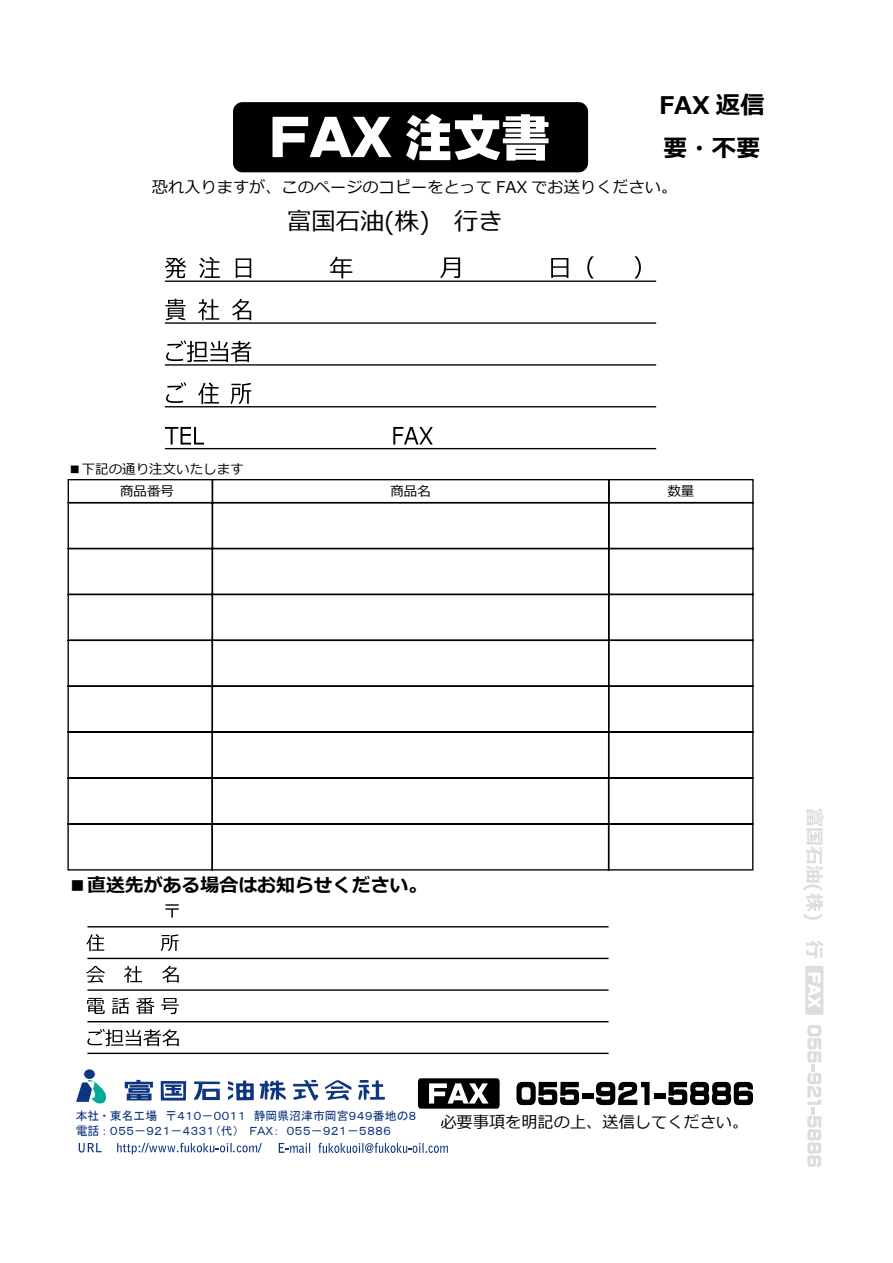
<style>
.page{position:relative;width:893px;height:1263px;background:#fff}
.page>*{position:absolute;margin:0;border:0;box-sizing:border-box;transform-origin:0 0}
.t1{font:24.3px "Meiryo";color:#000}
.t2{font:700 24.3px/42.5px "Meiryo";color:#000}
.t3{font:700 18.9px "Meiryo";color:#000}
.t4{font:700 18.9px "Meiryo";color:#dcdddd}
.t5{font:16.2px "Meiryo";color:#000}
.t6{font:13.5px "Meiryo";color:#000}
.t7{font:11.85px/14.7px "MS P Gothic";color:#0e357f}
.s1{font-weight:400}
</style>
<div class="page">
<div style="left:233px;top:102px;width:355px;height:70px;background:#000;border-radius:9px"></div>
<svg style="left:272px;top:117px;width:120px;height:40px"></svg>
<svg style="left:406px;top:114px;width:143px;height:47px"></svg>
<hr style="left:165px;top:280px;width:491px;height:2px;background:#000">
<hr style="left:165px;top:322px;width:491px;height:2px;background:#000">
<hr style="left:165px;top:364px;width:491px;height:2px;background:#000">
<hr style="left:165px;top:406px;width:491px;height:1px;background:#000">
<hr style="left:165px;top:448px;width:491px;height:1px;background:#000">
<svg style="left:165px;top:258px;width:21px;height:20px"></svg>
<svg style="left:199px;top:257px;width:21px;height:21px"></svg>
<svg style="left:236px;top:258px;width:15px;height:20px"></svg>
<svg style="left:165px;top:299px;width:21px;height:21px"></svg>
<svg style="left:198px;top:299px;width:21px;height:21px"></svg>
<svg style="left:232px;top:299px;width:19px;height:21px"></svg>
<svg style="left:166px;top:340px;width:85px;height:22px"></svg>
<svg style="left:166px;top:382px;width:20px;height:21px"></svg>
<svg style="left:198px;top:382px;width:21px;height:22px"></svg>
<svg style="left:230px;top:383px;width:21px;height:21px"></svg>
<svg style="left:165px;top:427px;width:39px;height:17px"></svg>
<svg style="left:393px;top:427px;width:40px;height:17px"></svg>
<svg style="left:330px;top:257px;width:22px;height:21px"></svg>
<svg style="left:440px;top:257px;width:20px;height:21px"></svg>
<svg style="left:551px;top:258px;width:17px;height:20px"></svg>
<svg style="left:587px;top:256px;width:7px;height:22px"></svg>
<svg style="left:634px;top:256px;width:7px;height:22px"></svg>
<svg style="left:67px;top:479px;width:687px;height:392px"></svg>
<svg style="left:165px;top:904px;width:14px;height:14px"></svg>
<svg style="left:86px;top:934px;width:18px;height:17px"></svg>
<svg style="left:161px;top:934px;width:18px;height:17px"></svg>
<svg style="left:86px;top:966px;width:19px;height:17px"></svg>
<svg style="left:124px;top:966px;width:18px;height:17px"></svg>
<svg style="left:162px;top:966px;width:17px;height:16px"></svg>
<svg style="left:87px;top:998px;width:18px;height:16px"></svg>
<svg style="left:112px;top:998px;width:17px;height:16px"></svg>
<svg style="left:136px;top:998px;width:18px;height:16px"></svg>
<svg style="left:161px;top:998px;width:18px;height:16px"></svg>
<svg style="left:87px;top:1029px;width:92px;height:17px"></svg>
<hr style="left:87px;top:926px;width:522px;height:1px;background:#000">
<hr style="left:87px;top:958px;width:522px;height:1px;background:#000">
<hr style="left:87px;top:989px;width:522px;height:2px;background:#000">
<hr style="left:87px;top:1021px;width:522px;height:1px;background:#000">
<hr style="left:87px;top:1053px;width:522px;height:1px;background:#000">
<svg style="left:805px;top:966px;width:18px;height:49px"></svg>
<svg style="left:807px;top:1025px;width:14px;height:142px"></svg>
<svg style="left:418px;top:1078px;width:82px;height:30px"></svg>
<svg style="left:516px;top:1082px;width:63px;height:23px"></svg>
<div style="left:582px;top:1093px;width:11px;height:6px;background:#000"></div>
<svg style="left:596px;top:1082px;width:54px;height:23px"></svg>
<div style="left:654px;top:1093px;width:12px;height:6px;background:#000"></div>
<svg style="left:668px;top:1082px;width:85px;height:23px"></svg>
<div style="left:84px;top:1069px;width:11px;height:10px;background:#0e357f;border-radius:50%"></div>
<div style="left:83px;top:1069px;width:13px;height:11px;border:1px solid #fff;border-radius:50%"></div>
<svg style="left:75px;top:1079px;width:32px;height:25px"></svg>
<svg style="left:125px;top:1080px;width:260px;height:20px"></svg>
<svg style="left:79px;top:1143px;width:23px;height:9px"></svg>
<svg style="left:117px;top:1143px;width:145px;height:11px"></svg>
<svg style="left:279px;top:1143px;width:31px;height:10px"></svg>
<svg style="left:318px;top:1143px;width:130px;height:10px"></svg>
<h1 class="t2" style="left:659px;top:85px;width:107px">FAX 返信要・不要</h1>
<h3 class="t5" style="left:152px;top:176px;width:527px">恐れ入りますが、このページのコピーをとって FAX でお送りください。</h3>
<h1 class="t1" style="left:287px;top:204px;width:217px">富国石油(株) 行き</h1>
<p class="t6" style="left:68px;top:459px;width:177px">■下記の通り注文いたします</p>
<p class="t6" style="left:120px;top:482px;width:55px">商品番号</p>
<p class="t6" style="left:390px;top:482px;width:42px">商品名</p>
<p class="t6" style="left:667px;top:482px;width:28px">数量</p>
<h2 class="t3" style="left:68px;top:872px;width:361px"><span class="s1">■</span>直送先がある場合はお知らせください。</h2>
<p class="t7" style="left:76px;top:1109px;width:342px">本社・東名工場　〒４１０－００１１　静岡県沼津市岡宮９４９番地の８電話：０５５－９２１－４３３１（代） ＦＡＸ： ０５５－９２１－５８８６</p>
<h3 class="t5" style="left:440px;top:1111px;width:309px">必要事項を明記の上、送信してください。</h3>
<h2 class="t4" style="left:828px;top:808px;width:152px;rotate:90deg">富国石油(株) 行</h2>
</div>
